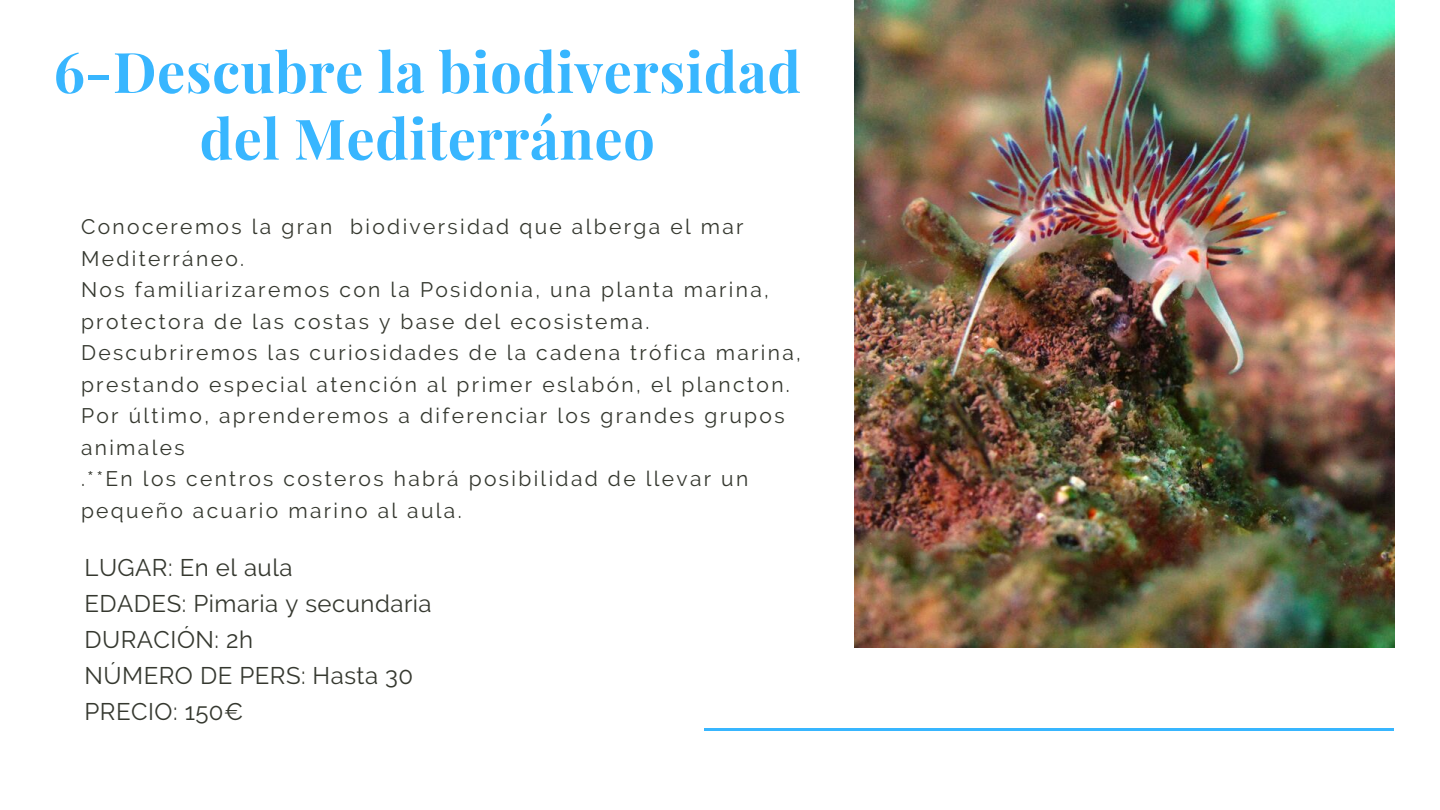
<style>
.page{position:relative;width:1440px;height:810px;background:#fff}
.page>*{position:absolute;margin:0;border:0;box-sizing:border-box;transform-origin:0 0}
.t1{font:700 56px/66.8px "Playfair Display";letter-spacing:.01em;color:#38b6ff;text-align:center}
.t2{font:24px/36px "Raleway";letter-spacing:.02em;color:#35382f}
.t3{font:21px/31.5px "Raleway";letter-spacing:.11em;color:#35382f}
</style>
<div class="page">
<img style="left:855px;top:0;width:540px;height:648px">
<hr style="left:705px;top:728px;width:689px;height:3px;background:#38b6ff">
<h1 class="t1" style="left:54px;top:36px;width:749px">6-Descubre la biodiversidad del Mediterráneo</h1>
<p class="t3" style="left:81px;top:211px;width:721px">Conoceremos la gran biodiversidad que alberga el mar Mediterráneo.<br>Nos familiarizaremos con la Posidonia, una planta marina, protectora de las costas y base del ecosistema.<br>Descubriremos las curiosidades de la cadena trófica marina, prestando especial atención al primer eslabón, el plancton.<br>Por último, aprenderemos a diferenciar los grandes grupos animales<br>.**En los centros costeros habrá posibilidad de llevar un pequeño acuario marino al aula.</p>
<p class="t2" style="left:85px;top:550px;width:349px">LUGAR: En el aula<br>EDADES: Pimaria y secundaria<br>DURACIÓN: 2h<br>NÚMERO DE PERS: Hasta 30<br>PRECIO: 150€</p>
</div>
